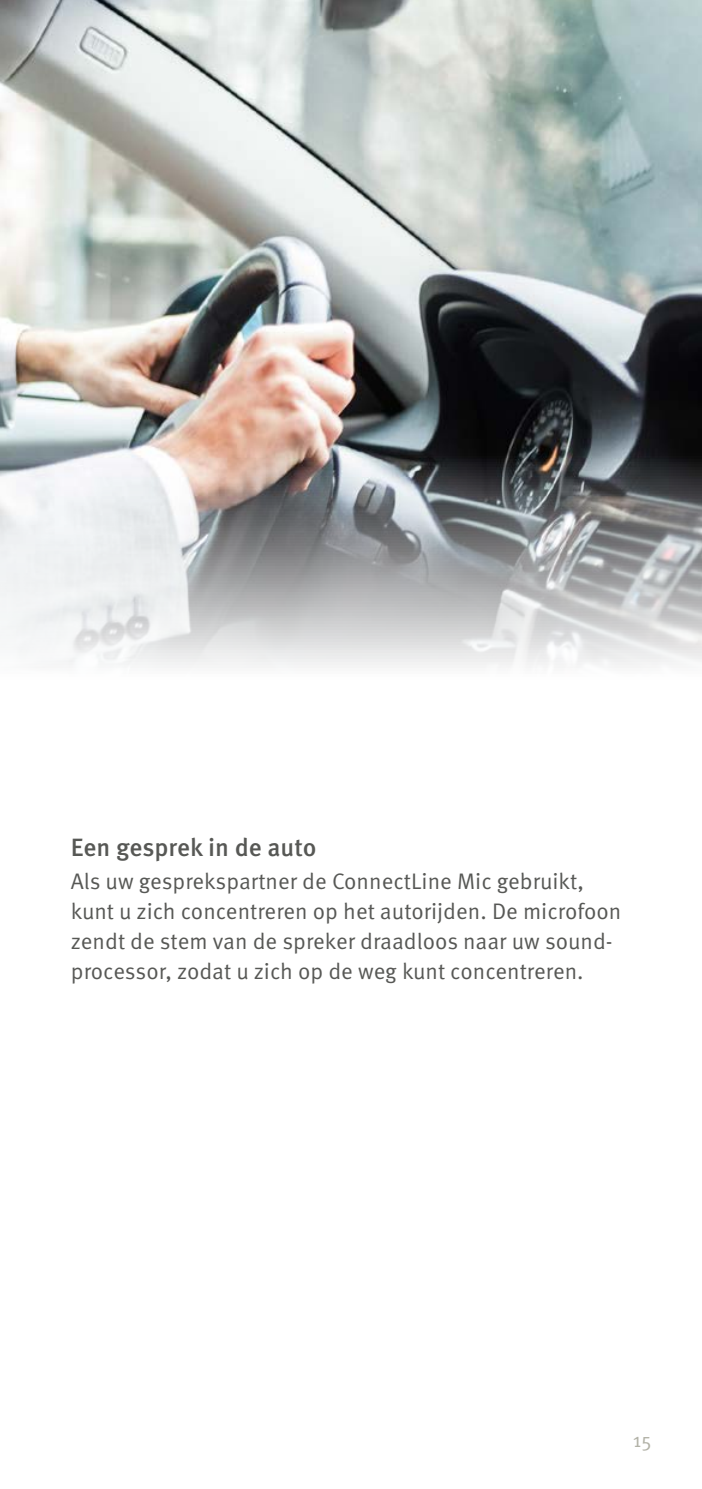
<style>
.page{position:relative;width:702px;height:1489px;background:#fff}
.page>*{position:absolute;margin:0;border:0;box-sizing:border-box;transform-origin:0 0}
.t1{font:500 25px "Meta Pro";color:#575855}
.t2{font:22.5px/30px "Meta Pro";color:#575855}
.t3{font:20px "Meta Pro";color:#b2b2a7}
</style>
<div class="page">
<img style="left:0;top:0;width:702px;height:668px">
<p class="t1" style="left:71px;top:831px;width:247px">Een gesprek in de auto</p>
<p class="t2" style="left:71px;top:866px;width:552px">Als uw gesprekspartner de ConnectLine Mic gebruikt, kunt u zich concentreren op het autorijden. De microfoon zendt de stem van de spreker draadloos naar uw sound&shy;processor, zodat u zich op de weg kunt concentreren.</p>
<p class="t3" style="left:633px;top:1428px;width:20px">15</p>
</div>
